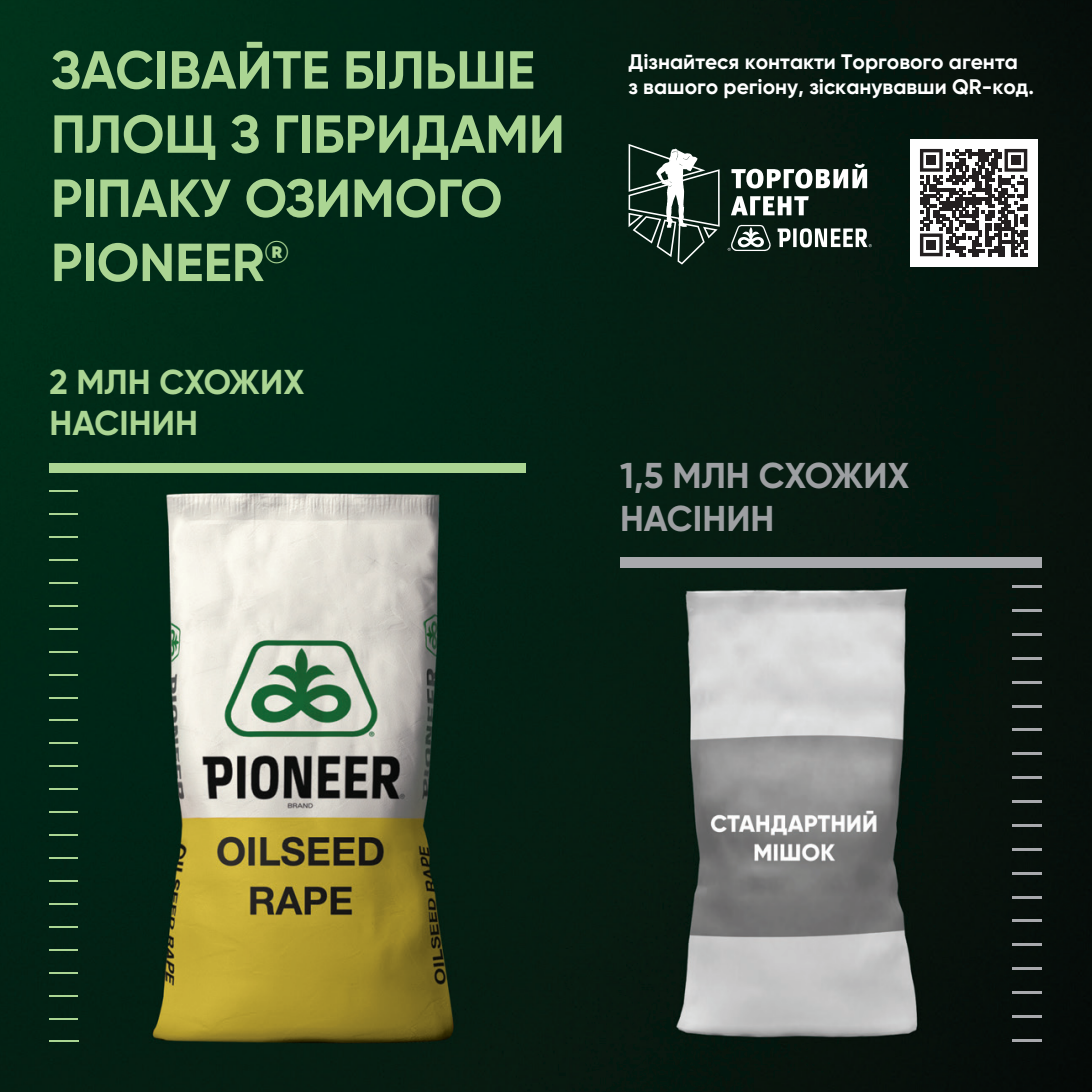
<style>
.page{position:relative;width:1092px;height:1092px;background:#fff}
.page>*{position:absolute;margin:0;border:0;box-sizing:border-box;transform-origin:0 0}
.t1{font:700 53.38px/64px "Gilroy";color:#abd593}
.t2{font:700 35.88px/43.1px "Gilroy";color:#9d9fa2}
.t3{font:700 34.48px/41.3px "Gilroy";color:#abd593}
.t4{font:700 21px/25.2px "Gilroy";color:#fff}
</style>
<div class="page">
<img style="left:0;top:0;width:1091px;height:1091px">
<div style="left:49px;top:463px;width:477px;height:9px;background:#abd593"></div>
<svg style="left:49px;top:490px;width:29px;height:1px"></svg>
<svg style="left:49px;top:513px;width:29px;height:1px"></svg>
<hr style="left:49px;top:535px;width:29px;height:2px;background:#abd593">
<hr style="left:49px;top:558px;width:29px;height:2px;background:#abd593">
<hr style="left:49px;top:581px;width:29px;height:2px;background:#abd593">
<hr style="left:49px;top:604px;width:29px;height:2px;background:#abd593">
<hr style="left:49px;top:627px;width:29px;height:2px;background:#abd593">
<hr style="left:49px;top:650px;width:29px;height:2px;background:#abd593">
<hr style="left:49px;top:673px;width:29px;height:2px;background:#abd593">
<hr style="left:49px;top:696px;width:29px;height:2px;background:#abd593">
<hr style="left:49px;top:719px;width:29px;height:2px;background:#abd593">
<hr style="left:49px;top:742px;width:29px;height:2px;background:#abd593">
<hr style="left:49px;top:765px;width:29px;height:2px;background:#abd593">
<hr style="left:49px;top:788px;width:29px;height:2px;background:#abd593">
<hr style="left:49px;top:811px;width:29px;height:2px;background:#abd593">
<hr style="left:49px;top:834px;width:29px;height:2px;background:#abd593">
<hr style="left:49px;top:857px;width:29px;height:2px;background:#abd593">
<hr style="left:49px;top:880px;width:29px;height:2px;background:#abd593">
<hr style="left:49px;top:903px;width:29px;height:2px;background:#abd593">
<hr style="left:49px;top:926px;width:29px;height:2px;background:#abd593">
<hr style="left:49px;top:949px;width:29px;height:2px;background:#abd593">
<svg style="left:49px;top:972px;width:29px;height:1px"></svg>
<svg style="left:49px;top:995px;width:29px;height:1px"></svg>
<svg style="left:49px;top:1018px;width:29px;height:1px"></svg>
<hr style="left:49px;top:1039px;width:30px;height:2px;background:#abd593">
<div style="left:620px;top:557px;width:421px;height:10px;background:#a8a9ad"></div>
<hr style="left:1012px;top:585px;width:29px;height:3px;background:#a8a9ad">
<hr style="left:1012px;top:609px;width:29px;height:2px;background:#a8a9ad">
<hr style="left:1012px;top:633px;width:29px;height:2px;background:#a8a9ad">
<hr style="left:1012px;top:657px;width:29px;height:2px;background:#a8a9ad">
<hr style="left:1012px;top:680px;width:29px;height:3px;background:#a8a9ad">
<hr style="left:1012px;top:704px;width:29px;height:3px;background:#a8a9ad">
<hr style="left:1012px;top:728px;width:29px;height:3px;background:#a8a9ad">
<hr style="left:1012px;top:752px;width:29px;height:3px;background:#a8a9ad">
<hr style="left:1012px;top:776px;width:29px;height:3px;background:#a8a9ad">
<hr style="left:1012px;top:800px;width:29px;height:2px;background:#a8a9ad">
<hr style="left:1012px;top:824px;width:29px;height:2px;background:#a8a9ad">
<hr style="left:1012px;top:847px;width:29px;height:3px;background:#a8a9ad">
<hr style="left:1012px;top:871px;width:29px;height:3px;background:#a8a9ad">
<hr style="left:1012px;top:895px;width:29px;height:3px;background:#a8a9ad">
<hr style="left:1012px;top:919px;width:29px;height:3px;background:#a8a9ad">
<hr style="left:1012px;top:943px;width:29px;height:3px;background:#a8a9ad">
<hr style="left:1012px;top:967px;width:29px;height:3px;background:#a8a9ad">
<hr style="left:1012px;top:991px;width:29px;height:2px;background:#a8a9ad">
<hr style="left:1012px;top:1015px;width:29px;height:2px;background:#a8a9ad">
<hr style="left:1012px;top:1038px;width:29px;height:3px;background:#a8a9ad">
<div style="left:909px;top:139px;width:128px;height:127px;background:#fff"></div>
<svg style="left:920px;top:149px;width:107px;height:107px"></svg>
<div style="left:926px;top:155px;width:10px;height:10px;background:#231f20"></div>
<div style="left:1010px;top:155px;width:10px;height:10px;background:#231f20"></div>
<div style="left:926px;top:240px;width:10px;height:10px;background:#231f20"></div>
<svg style="left:731px;top:163px;width:136px;height:25px"></svg>
<svg style="left:730px;top:196px;width:78px;height:19px"></svg>
<svg style="left:777px;top:228px;width:13px;height:19px"></svg>
<hr style="left:793px;top:228px;width:3px;height:19px;background:#fff">
<svg style="left:799px;top:228px;width:72px;height:19px"></svg>
<svg style="left:727px;top:225px;width:44px;height:26px"></svg>
<svg style="left:628px;top:144px;width:91px;height:120px;background:#3b4f46"></svg>
<p class="t1" style="left:51px;top:38px;width:515px">ЗАСІВАЙТЕ БІЛЬШЕ<br>ПЛОЩ З ГІБРИДАМИ<br>РІПАКУ ОЗИМОГО<br>PIONEER<sup>®</sup></p>
<p class="t3" style="left:49px;top:361px;width:256px">2 МЛН СХОЖИХ<br>НАСІНИН</p>
<p class="t4" style="left:628px;top:49px;width:407px">Дізнайтеся контакти Торгового агента<br>з вашого регіону, зісканувавши QR-код.</p>
<p class="t2" style="left:620px;top:453px;width:291px">1,5 МЛН СХОЖИХ<br>НАСІНИН</p>
</div>
